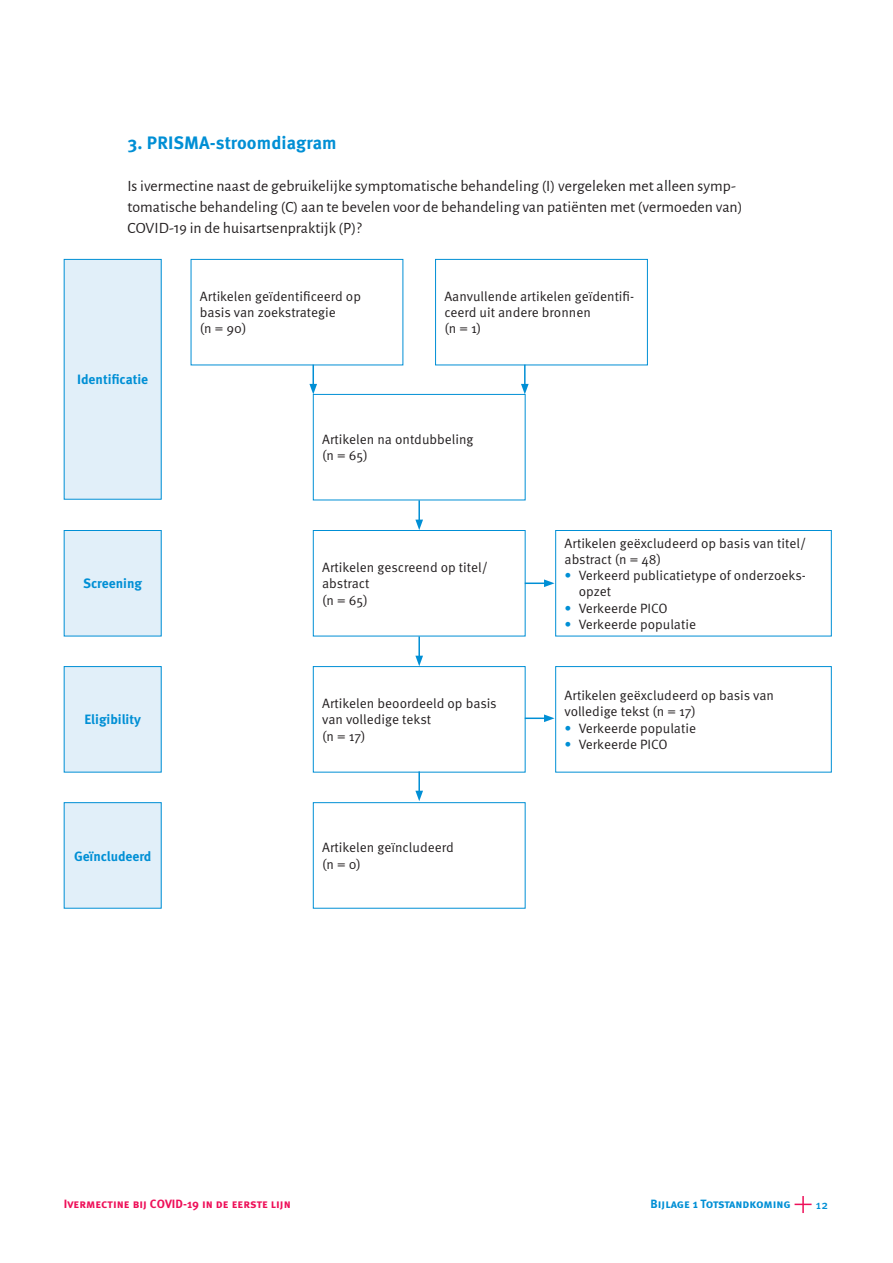
<style>
.page{position:relative;width:893px;height:1263px;background:#fff}
.page>*{position:absolute;margin:0;border:0;box-sizing:border-box;transform-origin:0 0}
.kop_2{font:700 18px "Meta Pro";letter-spacing:.005em;color:#008fd5}
.tekst_2019{font:15.75px/21px "Alegreya Sans";letter-spacing:.005em;color:#231f20}
.t1{font:13.5px/16.2px "Meta Pro Norm";color:#231f20}
.t2{font:700 13.5px "Meta Pro";color:#008fd5}
.inspring{font:700 12px "Meta Pro";color:#ee1059}
.t3{font:700 12px "Meta Pro";letter-spacing:-.005em;color:#008fd5}
.Bijschrift{font:500 12px "Meta OT";color:#008fd5}
.s1{color:#008fd5}
</style>
<div class="page">
<div style="left:191px;top:259px;width:212px;height:106px;border:1px solid #008fd5"></div>
<div style="left:435px;top:259px;width:213px;height:106px;border:1px solid #008fd5"></div>
<div style="left:313px;top:394px;width:212px;height:106px;border:1px solid #008fd5"></div>
<div style="left:313px;top:530px;width:212px;height:106px;border:1px solid #008fd5"></div>
<div style="left:555px;top:530px;width:277px;height:106px;border:1px solid #008fd5"></div>
<div style="left:313px;top:666px;width:212px;height:106px;border:1px solid #008fd5"></div>
<div style="left:555px;top:666px;width:277px;height:106px;border:1px solid #008fd5"></div>
<div style="left:313px;top:802px;width:212px;height:106px;border:1px solid #008fd5"></div>
<div style="left:64px;top:259px;width:97px;height:240px;background:#e1eff9"></div>
<div style="left:64px;top:530px;width:97px;height:106px;background:#e1eff9"></div>
<div style="left:64px;top:666px;width:97px;height:106px;background:#e1eff9"></div>
<div style="left:64px;top:803px;width:97px;height:105px;background:#e1eff9"></div>
<hr style="left:524px;top:365px;width:2px;height:21px;background:#008fd5">
<svg style="left:521px;top:384px;width:8px;height:10px"></svg>
<hr style="left:312px;top:365px;width:2px;height:21px;background:#008fd5">
<svg style="left:309px;top:384px;width:8px;height:10px"></svg>
<hr style="left:418px;top:500px;width:2px;height:22px;background:#008fd5">
<svg style="left:415px;top:520px;width:8px;height:10px"></svg>
<hr style="left:418px;top:636px;width:2px;height:22px;background:#008fd5">
<svg style="left:415px;top:656px;width:8px;height:10px"></svg>
<hr style="left:418px;top:771px;width:2px;height:22px;background:#008fd5">
<svg style="left:415px;top:791px;width:8px;height:10px"></svg>
<hr style="left:525px;top:582px;width:21px;height:2px;background:#008fd5">
<svg style="left:544px;top:579px;width:11px;height:8px"></svg>
<hr style="left:525px;top:717px;width:21px;height:2px;background:#008fd5">
<svg style="left:544px;top:714px;width:11px;height:8px"></svg>
<svg style="left:795px;top:1196px;width:17px;height:17px"></svg>
<p class="kop_2" style="left:128px;top:128px;width:211px">3. PRISMA-stroomdiagram</p>
<p class="tekst_2019" style="left:128px;top:174px;width:616px">Is ivermectine naast de gebruikelijke symptomatische behandeling (I) vergeleken met alleen symp&shy;tomatische behandeling (C) aan te bevelen voor de behandeling van patiënten met (vermoeden van)<br>COVID-19 in de huisartsenpraktijk (P)?</p>
<p class="t2" style="left:77px;top:369px;width:73px">Identificatie</p>
<p class="t2" style="left:83px;top:573px;width:61px">Screening</p>
<p class="t2" style="left:84px;top:709px;width:58px">Eligibility</p>
<p class="t2" style="left:74px;top:845px;width:79px">Geïncludeerd</p>
<p class="t1" style="left:200px;top:287px;width:163px">Artikelen geïdentificeerd op basis van zoekstrategie</p>
<p class="t1" style="left:200px;top:320px;width:48px">(n = 90)</p>
<p class="t1" style="left:444px;top:287px;width:191px">Aanvullende artikelen geïdentifi&shy;ceerd uit andere bronnen</p>
<p class="t1" style="left:444px;top:320px;width:38px">(n = 1)</p>
<p class="t1" style="left:322px;top:430px;width:153px">Artikelen na ontdubbeling</p>
<p class="t1" style="left:322px;top:447px;width:47px">(n = 65)</p>
<p class="t1" style="left:322px;top:558px;width:167px">Artikelen gescreend op titel/ abstract</p>
<p class="t1" style="left:322px;top:591px;width:47px">(n = 65)</p>
<p class="t1" style="left:322px;top:695px;width:176px">Artikelen beoordeeld op basis van volledige tekst</p>
<p class="t1" style="left:322px;top:727px;width:45px">(n = 17)</p>
<p class="t1" style="left:322px;top:839px;width:133px">Artikelen geïncludeerd</p>
<p class="t1" style="left:322px;top:855px;width:40px">(n = 0)</p>
<p class="t1" style="left:565px;top:534px;width:243px">Artikelen geëxcludeerd op basis van titel/ abstract (n = 48)</p>
<p class="t1" style="left:579px;top:567px;width:229px;text-indent:-14px"><span class="s1">•</span> Verkeerd publicatietype of onderzoeks&shy;opzet</p>
<p class="t1" style="left:565px;top:599px;width:105px"><span class="s1">•</span> Verkeerde PICO</p>
<p class="t1" style="left:565px;top:615px;width:133px"><span class="s1">•</span> Verkeerde populatie</p>
<p class="t1" style="left:565px;top:686px;width:211px">Artikelen geëxcludeerd op basis van volledige tekst (n = 17)</p>
<p class="t1" style="left:565px;top:719px;width:133px"><span class="s1">•</span> Verkeerde populatie</p>
<p class="t1" style="left:565px;top:735px;width:105px"><span class="s1">•</span> Verkeerde PICO</p>
<p class="inspring" style="left:64px;top:1195px;width:228px">Ivermectine bij COVID-19 in de eerste lijn</p>
<p class="t3" style="left:650px;top:1195px;width:142px">Bijlage 1 Totstandkoming</p>
<p class="Bijschrift" style="left:816px;top:1198px;width:14px">12</p>
</div>
